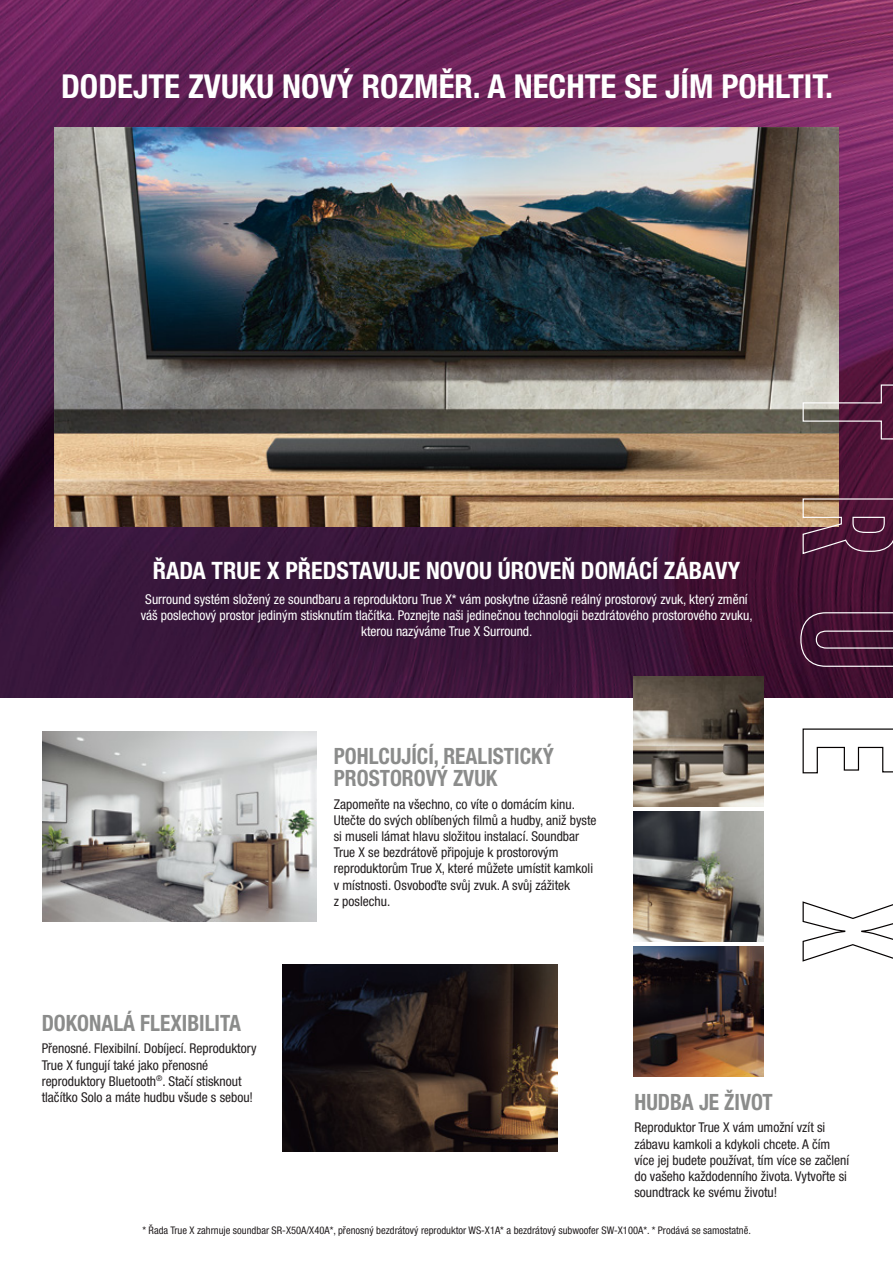
<style>
.page{position:relative;width:893px;height:1263px;background:#fff}
.page>*{position:absolute;margin:0;border:0;box-sizing:border-box;transform-origin:0 0}
.t1{font:700 condensed 33px "Helvetica Neue LT Pro";color:#fff}
.t2{font:700 condensed 24px "Helvetica Neue LT Pro";color:#fff}
.t3{font:700 condensed 22.5px/22.5px "Helvetica Neue LT Pro";color:#8b8c8b;scale:.95 1}
.B{font:condensed 13.5px/16.2px "Helvetica Neue LT Pro";color:#231f20}
.t4{font:condensed 13.5px/16.2px "Helvetica Neue LT Pro";color:#fff;text-align:center}
.B-2{font:condensed 10.5px "Helvetica Neue LT Pro";color:#231f20}
</style>
<div class="page">
<img style="left:0;top:0;width:893px;height:697px">
<img style="left:54px;top:127px;width:785px;height:399px">
<img style="left:282px;top:964px;width:276px;height:187px">
<img style="left:43px;top:732px;width:274px;height:189px">
<img style="left:634px;top:676px;width:129px;height:130px">
<img style="left:634px;top:811px;width:129px;height:130px">
<img style="left:634px;top:946px;width:129px;height:130px">
<svg style="left:802px;top:384px;width:91px;height:56px;background:#775362"></svg>
<svg style="left:802px;top:498px;width:91px;height:57px;background:#714153"></svg>
<svg style="left:800px;top:612px;width:93px;height:55px;background:#502442"></svg>
<svg style="left:802px;top:728px;width:91px;height:46px"></svg>
<svg style="left:802px;top:901px;width:91px;height:61px"></svg>
<p class="t1" style="left:61px;top:66px;width:774px">DODEJTE ZVUKU NOVÝ ROZMĚR. A NECHTE SE JÍM POHLTIT.</p>
<p class="t2" style="left:153px;top:556px;width:589px">ŘADA TRUE X PŘEDSTAVUJE NOVOU ÚROVEŇ DOMÁCÍ ZÁBAVY</p>
<p class="t4" style="left:141px;top:591px;width:614px">Surround systém složený ze soundbaru a reproduktoru True X* vám poskytne úžasně reálný prostorový zvuk, který změní váš poslechový prostor jediným stisknutím tlačítka. Poznejte naši jedinečnou technologii bezdrátového prostorového zvuku, kterou nazýváme True X Surround.</p>
<h1 class="t3" style="left:42px;top:1011px;width:211px">DOKONALÁ FLEXIBILITA</h1>
<p class="B" style="left:42px;top:1040px;width:216px">Přenosné. Flexibilní. Dobíjecí. Reproduktory True X fungují také jako přenosné reproduktory Bluetooth<sup>®</sup>. Stačí stisknout tlačítko Solo a máte hudbu všude s sebou!</p>
<h1 class="t3" style="left:334px;top:744px;width:233px">POHLCUJÍCÍ, REALISTICKÝ<br>PROSTOROVÝ ZVUK</h1>
<p class="B" style="left:334px;top:796px;width:264px">Zapomeňte na všechno, co víte o domácím kinu.<br>Utečte do svých oblíbených filmů a hudby, aniž byste si museli lámat hlavu složitou instalací. Soundbar True X se bezdrátově připojuje k prostorovým reproduktorům True X, které můžete umístit kamkoli v místnosti. Osvoboďte svůj zvuk. A svůj zážitek<br>z poslechu.</p>
<h1 class="t3" style="left:634px;top:1090px;width:147px">HUDBA JE ŽIVOT</h1>
<p class="B" style="left:634px;top:1119px;width:216px">Reproduktor True X vám umožní vzít si zábavu kamkoli a kdykoli chcete. A čím více jej budete používat, tím více se začlení do vašeho každodenního života. Vytvořte si soundtrack ke svému životu!</p>
<p class="B-2" style="left:142px;top:1224px;width:610px">* Řada True X zahrnuje soundbar SR-X50A/X40A*, přenosný bezdrátový reproduktor WS-X1A* a bezdrátový subwoofer SW-X100A*. * Prodává se samostatně.</p>
</div>
